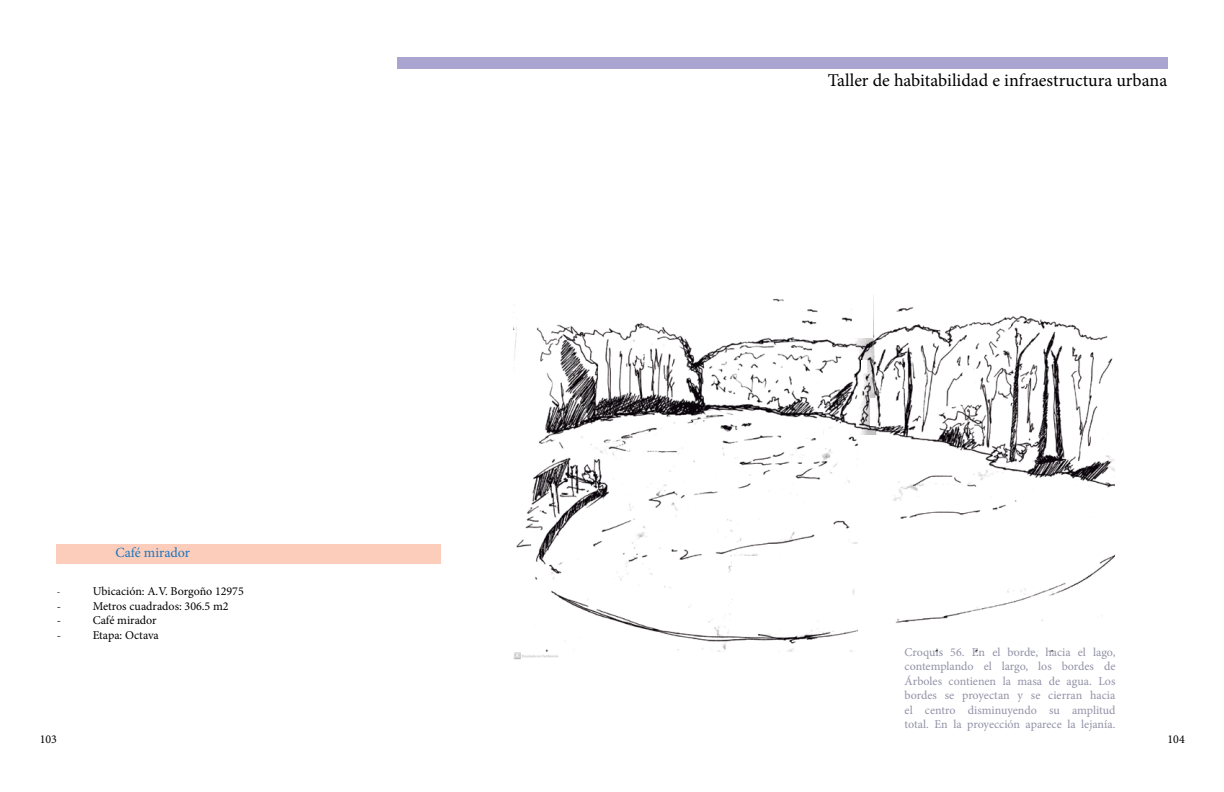
<style>
.page{position:relative;width:1224px;height:792px;background:#fff}
.page>*{position:absolute;margin:0;border:0;box-sizing:border-box;transform-origin:0 0}
.t1{font:18px "Minion Pro";color:#000}
.t2{font:14px "Minion Pro";color:#1c75bc}
.t3{font:12px/14.4px "Minion Pro";color:#9292a7;text-align:justify}
.t4{font:12px "Minion Pro";color:#000}
.t5{font:10px "Minion Pro";color:#000}
</style>
<div class="page">
<img style="left:513px;top:294px;width:602px;height:365px">
<div style="left:858px;top:435px;width:29px;height:219px;background:#fff"></div>
<div style="left:732px;top:556px;width:192px;height:31px;background:#fff"></div>
<div style="left:754px;top:587px;width:63px;height:39px;background:#fff"></div>
<div style="left:780px;top:544px;width:168px;height:12px;background:#fff"></div>
<div style="left:850px;top:471px;width:12px;height:71px;background:#fff"></div>
<div style="left:793px;top:426px;width:29px;height:12px;background:#fff"></div>
<div style="left:853px;top:294px;width:20px;height:44px;background:#fff"></div>
<div style="left:870px;top:399px;width:6px;height:27px;background:#fff"></div>
<div style="left:861px;top:360px;width:6px;height:12px;background:#fff"></div>
<div style="left:397px;top:57px;width:770px;height:11px;background:#aaa4d1"></div>
<div style="left:57px;top:544px;width:384px;height:20px;background:#fccdbb"></div>
<p class="t2" style="left:115px;top:543px;width:76px">Café mirador</p>
<p class="t5" style="left:57px;top:586px;width:5px">-</p>
<p class="t4" style="left:93px;top:584px;width:153px">Ubicación: A.V. Borgoño 12975</p>
<p class="t4" style="left:57px;top:598px;width:6px">-</p>
<p class="t4" style="left:93px;top:598px;width:138px">Metros cuadrados: 306.5 m2</p>
<p class="t4" style="left:57px;top:612px;width:6px">-</p>
<p class="t4" style="left:93px;top:612px;width:66px">Café mirador</p>
<p class="t4" style="left:57px;top:627px;width:6px">-</p>
<p class="t4" style="left:93px;top:627px;width:68px">Etapa: Octava</p>
<h1 class="t1" style="left:828px;top:68px;width:341px">Taller de habitabilidad e infraestructura urbana</h1>
<p class="t3" style="left:905px;top:645px;width:212px">Croquis 56. En el borde, hacia el lago, contemplando el largo, los bordes de Árboles contienen la masa de agua. Los bordes se proyectan y se cierran hacia el centro disminuyendo su amplitud total. En la proyección aparece la lejanía.</p>
<p class="t4" style="left:40px;top:731px;width:19px">103</p>
<p class="t4" style="left:1168px;top:731px;width:19px">104</p>
</div>
